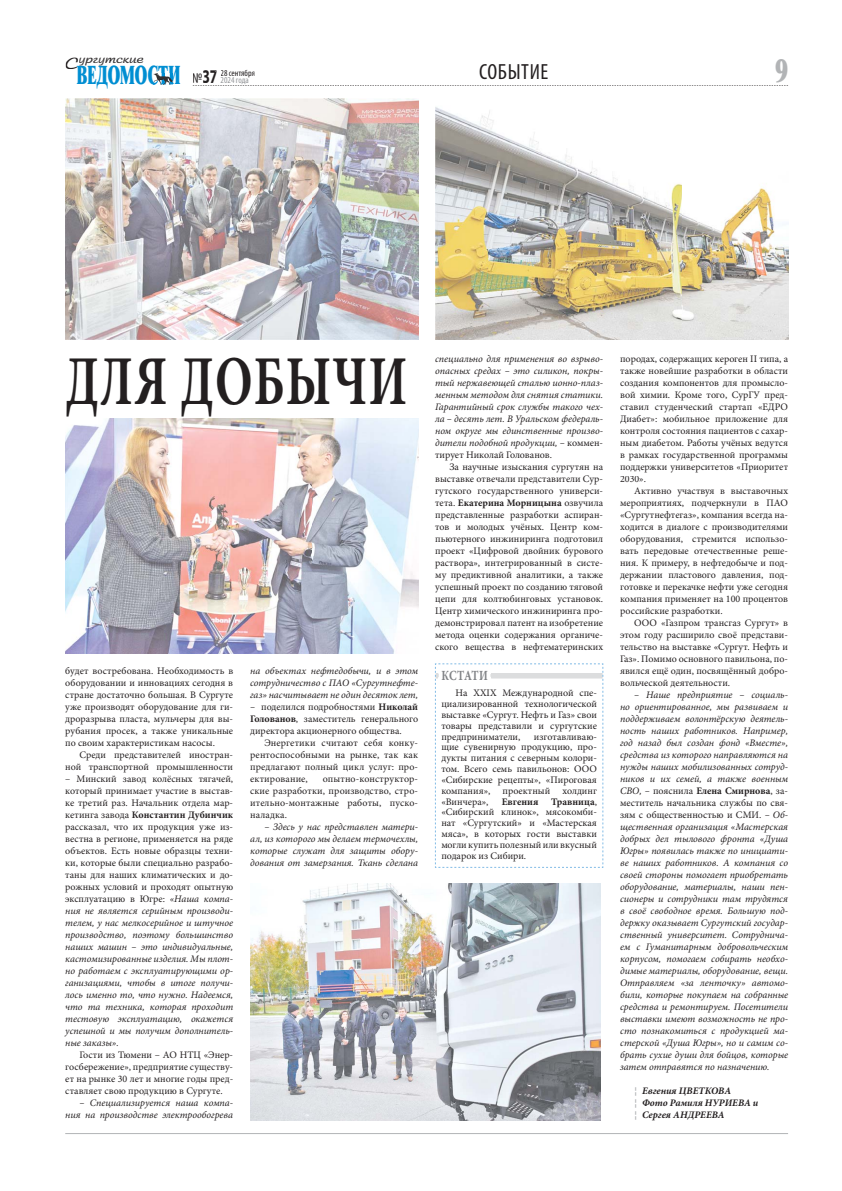
<style>
.page{position:relative;width:842px;height:1191px;background:#fff}
.page>*{position:absolute;margin:0;border:0;box-sizing:border-box;transform-origin:0 0}
.t1{font:700 70px "Minion Pro";letter-spacing:.03em;color:#231f20;scale:.7 1}
.t2{font:32px "Newton XC";color:#b2b4b6;scale:.7 1}
.t3{font:25.9px "Newton XC";letter-spacing:-.01em;color:#008ed2;scale:.57 1}
.t4{font:condensed 22px "Myriad Pro";letter-spacing:.03em;color:#231f20}
.t5{font:700 14px "Minion Pro";letter-spacing:-.01em;color:#808285;scale:.8 1}
.t6{font:12.8px "Arbat";color:#231f20}
.t7{font:10px/12px "Minion Pro";color:#231f20;text-align:justify}
.t8{font:italic 10px/12px "Minion Pro";color:#231f20;text-align:justify}
.t9{font:italic 700 10px/12px "Minion Pro";color:#231f20}
.t10{font:700 10px "Minion Pro";color:#231f20}
.t11{font:condensed 9px/7px "Myriad Pro";color:#231f20}
.s1{font-size:16px}
.s2{font-size:14.6px}
.s3{font-weight:700;font-stretch:normal;font-size:19.4px}
.s4{color:#fff}
.s5{font-style:normal}
.s6{font-weight:700;font-style:normal}
.s7{font-style:italic}
.s8{font-weight:700}
.s9{color:#a7a9ac}
</style>
<div class="page">
<hr style="left:65px;top:1133px;width:723px;height:1px;background:#b2b4b6">
<svg style="left:79px;top:58px;width:64px;height:8px"></svg>
<img style="left:154px;top:73px;width:19px;height:11px">
<svg style="left:192px;top:85px;width:596px;height:1px"></svg>
<svg style="left:435px;top:663px;width:169px;height:205px"></svg>
<img style="left:436px;top:107px;width:352px;height:233px">
<img style="left:65px;top:99px;width:353px;height:240px">
<img style="left:250px;top:884px;width:351px;height:237px">
<img style="left:65px;top:418px;width:353px;height:235px">
<p class="t6" style="left:65px;top:52px;width:80px"><span class="s1">q</span>3!г32“*,е</p>
<h3 class="t3" style="left:77px;top:66px;width:184px">ВЕДОМОСТИ</h3>
<p class="t11" style="left:221px;top:70px;width:36px;text-indent:-28px"><span class="s2">№</span><span class="s3">37</span> 28 сентября<br><span class="s4">2024 года</span></p>
<h3 class="t4" style="left:479px;top:64px;width:71px">СОБЫТИЕ</h3>
<h2 class="t2" style="left:775px;top:59px;width:20px">9</h2>
<h1 class="t1" style="left:65px;top:354px;width:490px">ДЛЯ ДОБЫЧИ</h1>
<p class="t7" style="left:65px;top:666px;width:169px">будет востребована. Необходимость в оборудовании и инновациях сегодня в стране достаточно большая. В Сургуте уже производят оборудование для ги&shy;дроразрыва пласта, мульчеры для вы&shy;рубания просек, а также уникальные по своим характеристикам насосы.</p>
<p class="t7" style="left:65px;top:750px;width:169px;text-align:right">Среди представителей иностран&shy;ной транспортной промышленности</p>
<p class="t8" style="left:65px;top:774px;width:169px"><span class="s5">– Минский завод колёсных тягачей, который принимает участие в выстав&shy;ке третий раз. Начальник отдела мар&shy;кетинга завода</span> <span class="s6">Константин Дубинчик </span><span class="s5">рассказал, что их продукция уже из&shy;вестна в регионе, применяется на ряде объектов. Есть новые образцы техни&shy;ки, которые были специально разрабо&shy;таны для наших климатических и до&shy;рожных условий и проходят опытную эксплуатацию в Югре:</span> «Наша компа&shy;ния не является серийным производи&shy;телем, у нас мелкосерийное и штучное производство, поэтому большинство наших машин – это индивидуальные, кастомизированные изделия. Мы плот&shy;но работаем с эксплуатирующими ор&shy;ганизациями, чтобы в итоге получи&shy;лось именно то, что нужно. Надеемся, что та техника, которая проходит тестовую эксплуатацию, окажется успешной и мы получим дополнитель&shy;ные заказы».</p>
<p class="t7" style="left:65px;top:1050px;width:169px;text-indent:14px">Гости из Тюмени – АО НТЦ «Энер&shy;госбережение», предприятие существу&shy;ет на рынке 30 лет и многие годы пред&shy;ставляет свою продукцию в Сургуте.</p>
<p class="t8" style="left:65px;top:1098px;width:169px;text-align:right">– Специализируется наша компа&shy;ния на производстве электрообогрева</p>
<p class="t8" style="left:250px;top:666px;width:169px">на объектах нефтедобычи, и в этом сотрудничество с ПАО «Сургутнефте&shy;газ» насчитывает не один десяток лет,</p>
<p class="t7" style="left:250px;top:702px;width:169px"><span class="s7">–</span> поделился подробностями <span class="s8">Николай Голованов</span>, заместитель генерального директора акционерного общества.</p>
<p class="t7" style="left:250px;top:738px;width:169px;text-indent:14px">Энергетики считают себя конку&shy;рентоспособными на рынке, так как предлагают полный цикл услуг: про&shy;ектирование,</p>
<p class="t7" style="left:250px;top:774px;width:169px;text-indent:73px">опытно-конструктор&shy;ские разработки, производство, стро&shy;ительно-монтажные работы, пуско&shy;наладка.</p>
<p class="t8" style="left:250px;top:822px;width:170px;text-indent:14px">– Здесь у нас представлен матери&shy;ал, из которого мы делаем термочехлы, которые служат для защиты обору&shy;дования от замерзания. Ткань сделана</p>
<p class="t8" style="left:435px;top:354px;width:169px">специально для применения во взрыво&shy;опасных средах – это силикон, покры&shy;тый нержавеющей сталью ионно-плаз&shy;менным методом для снятия статики.<br>Гарантийный срок службы такого чех&shy;ла – десять лет. В Уральском федераль&shy;ном округе мы единственные произво&shy;дители подобной продукции, – <span class="s5">коммен&shy;тирует Николай Голованов.</span></p>
<p class="t7" style="left:435px;top:462px;width:169px;text-indent:14px">За научные изыскания сургутян на выставке отвечали представители Сур&shy;гутского государственного универси&shy;тета. <span class="s8">Екатерина Морницына</span> озвучила представленные разработки аспиран&shy;тов и молодых учёных. Центр ком&shy;пьютерного инжиниринга подготовил проект «Цифровой двойник бурового раствора», интегрированный в систе&shy;му предиктивной аналитики, а также успешный проект по созданию тяговой цепи для колтюбинговых установок.<br>Центр химического инжиниринга про&shy;демонстрировал патент на изобретение метода оценки содержания органиче&shy;ского вещества в нефтематеринских</p>
<h3 class="t5" style="left:441px;top:670px;width:60px"><span class="s4">К</span>СТАТИ</h3>
<p class="t7" style="left:441px;top:689px;width:157px;line-height:10.8px;text-indent:14px">На XXIX Международной спе&shy;циализированной технологической выставке «Сургут. Нефть и Газ» свои товары представили и сургутские предприниматели,</p>
<p class="t7" style="left:441px;top:732px;width:157px;line-height:10.8px;text-indent:92px">изготавливаю&shy;щие сувенирную продукцию, про&shy;дукты питания с северным колори&shy;том. Всего семь павильонов: ООО «Сибирские рецепты», «Пироговая компания», проектный холдинг «Винчера»,</p>
<p class="t7" style="left:441px;top:797px;width:157px;line-height:10.8px;text-indent:110px"><span class="s8">Травница</span>, «Сибирский клинок», мясокомби&shy;нат «Сургутский» и «Мастерская мяса», в которых гости выставки могли купить полезный или вкусный подарок из Сибири.</p>
<p class="t10" style="left:502px;top:798px;width:38px">Евгения</p>
<p class="t7" style="left:620px;top:354px;width:169px">породах, содержащих кероген II типа, а также новейшие разработки в области создания компонентов для промысло&shy;вой химии. Кроме того, СурГУ пред&shy;ставил студенческий стартап «ЕДРО Диабет»: мобильное приложение для контроля состояния пациентов с сахар&shy;ным диабетом. Работы учёных ведутся в рамках государственной программы поддержки университетов «Приоритет 2030».</p>
<p class="t7" style="left:620px;top:486px;width:169px;text-indent:14px">Активно участвуя в выставочных мероприятиях, подчеркнули в ПАО «Сургутнефтегаз», компания всегда на&shy;ходится в диалоге с производителями оборудования, стремится использо&shy;вать передовые отечественные реше&shy;ния. К примеру, в нефтедобыче и под&shy;держании пластового давления, под&shy;готовке и перекачке нефти уже сегодня компания применяет на 100 процентов российские разработки.</p>
<p class="t7" style="left:620px;top:618px;width:169px;text-indent:14px">ООО «Газпром трансгаз Сургут» в этом году расширило своё представи&shy;тельство на выставке «Сургут. Нефть и Газ». Помимо основного павильона, по&shy;явился ещё один, посвящённый добро&shy;вольческой деятельности.</p>
<p class="t8" style="left:620px;top:690px;width:169px;text-indent:14px">– Наше предприятие – социаль&shy;но ориентированное, мы развиваем и поддерживаем волонтёрскую деятель&shy;ность наших работников. Например, год назад был создан фонд «Вместе», средства из которого направляются на нужды наших мобилизованных сотруд&shy;ников и их семей, а также военным СВО, – <span class="s5">пояснила</span> <span class="s6">Елена Смирнова</span><span class="s5">, за&shy;меститель начальника службы по свя&shy;зям с общественностью и СМИ.</span> – Об&shy;щественная организация «Мастерская добрых дел тылового фронта «Душа Югры» появилась также по инициати&shy;ве наших работников. А компания со своей стороны помогает приобретать оборудование, материалы, наши пен&shy;сионеры и сотрудники там трудятся в своё свободное время. Большую под&shy;держку оказывает Сургутский государ&shy;ственный университет. Сотруднича&shy;ем с Гуманитарным добровольческим корпусом, помогаем собирать необхо&shy;димые материалы, оборудование, вещи.<br>Отправляем «за ленточку» автомо&shy;били, которые покупаем на собранные средства и ремонтируем. Посетители выставки имеют возможность не про&shy;сто познакомиться с продукцией ма&shy;стерской «Душа Югры», но и самим со&shy;брать сухие души для бойцов, которые затем отправятся по назначению.</p>
<p class="t9" style="left:634px;top:1086px;width:126px"><span class="s9">¦</span> Евгения ЦВЕТКОВА<br><span class="s9">¦</span> Фото Рамиля НУРИЕВА и <span class="s9">¦</span> Сергея АНДРЕЕВА</p>
</div>
